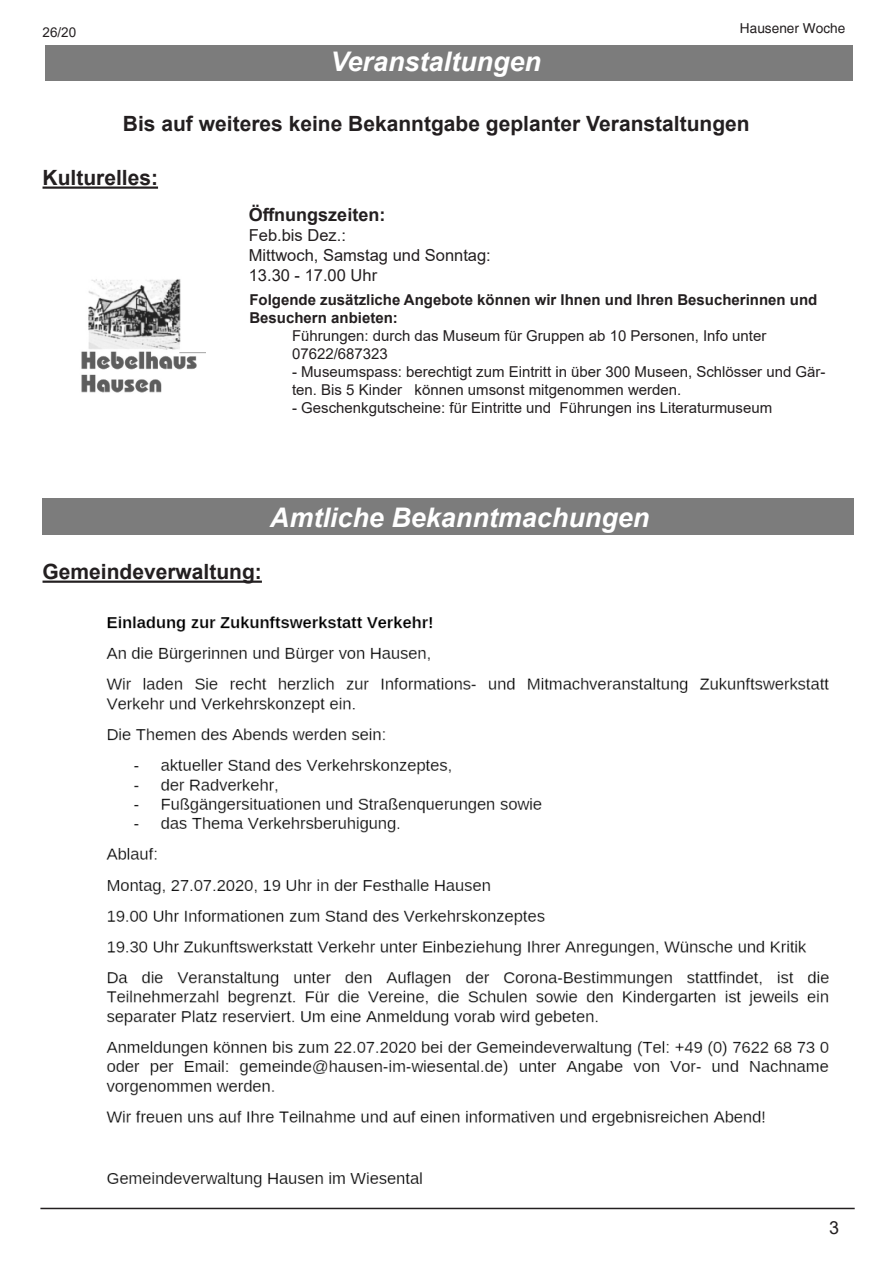
<style>
.page{position:relative;width:893px;height:1263px;background:#fff}
.page>*{position:absolute;margin:0;border:0;box-sizing:border-box;transform-origin:0 0}
.anzeigefett{font:italic 700 27px "Arial";color:#fff}
.anzeigefett-2{font:700 21px "Arial";color:#231f20}
.anzeigefett-3{font:700 18px "Arial";color:#231f20}
.t1{font:18px "Arial";color:#231f20}
.anzeigenormal{font:16.5px "Arial";color:#231f20}
.anzeigenormal-2{font:15px/18px "Arial";color:#231f20}
.anzeigenormal-3{font:700 15px/18px "Arial";color:#231f20}
.t2{font:13.65px "Helvetica";color:#231f20}
.t3{font:13.5px "Arial";color:#231f20}
</style>
<div class="page">
<hr style="left:40px;top:1208px;width:815px;height:1px;background:#231f20">
<img style="left:42px;top:580px;width:787px;height:608px">
<hr style="left:43px;top:581px;width:219px;height:2px;background:#231f20">
<div style="left:43px;top:498px;width:811px;height:37px;background:#7c7c7c"></div>
<div style="left:45px;top:46px;width:808px;height:35px;background:#7c7c7c"></div>
<img style="left:81px;top:279px;width:124px;height:114px">
<hr style="left:43px;top:186px;width:115px;height:3px;background:#231f20">
<p class="t3" style="left:43px;top:23px;width:35px">26/20</p>
<p class="t2" style="left:740px;top:21px;width:107px">Hausener Woche</p>
<p class="anzeigefett" style="left:330px;top:43px;width:212px">Veranstaltungen</p>
<p class="anzeigefett-2" style="left:123px;top:109px;width:628px">Bis auf weiteres keine Bekanntgabe geplanter Veranstaltungen</p>
<p class="anzeigefett-2" style="left:43px;top:163px;width:117px">Kulturelles:</p>
<p class="anzeigefett-3" style="left:249px;top:202px;width:138px">Öffnungszeiten:</p>
<p class="anzeigenormal" style="left:249px;top:224px;width:99px">Feb.bis Dez.:</p>
<p class="anzeigenormal" style="left:249px;top:244px;width:244px">Mittwoch, Samstag und Sonntag:</p>
<p class="anzeigenormal" style="left:249px;top:264px;width:130px">13.30 - 17.00 Uhr</p>
<p class="anzeigenormal-3" style="left:249px;top:291px;width:569px">Folgende zusätzliche Angebote können wir Ihnen und Ihren Besucherinnen und<br>Besuchern anbieten:</p>
<p class="anzeigenormal-2" style="left:292px;top:327px;width:476px">Führungen: durch das Museum für Gruppen ab 10 Personen, Info unter<br>07622/687323</p>
<p class="anzeigenormal-2" style="left:292px;top:363px;width:535px">- Museumspass: berechtigt zum Eintritt in über 300 Museen, Schlösser und Gär&shy;ten. Bis 5 Kinder können umsonst mitgenommen werden.</p>
<p class="anzeigenormal-2" style="left:292px;top:399px;width:482px">- Geschenkgutscheine: für Eintritte und Führungen ins Literaturmuseum</p>
<p class="anzeigefett" style="left:270px;top:500px;width:381px">Amtliche Bekanntmachungen</p>
<p class="anzeigefett-2" style="left:43px;top:557px;width:221px">Gemeindeverwaltung:</p>
<p class="t1" style="left:829px;top:1215px;width:12px">3</p>
</div>
